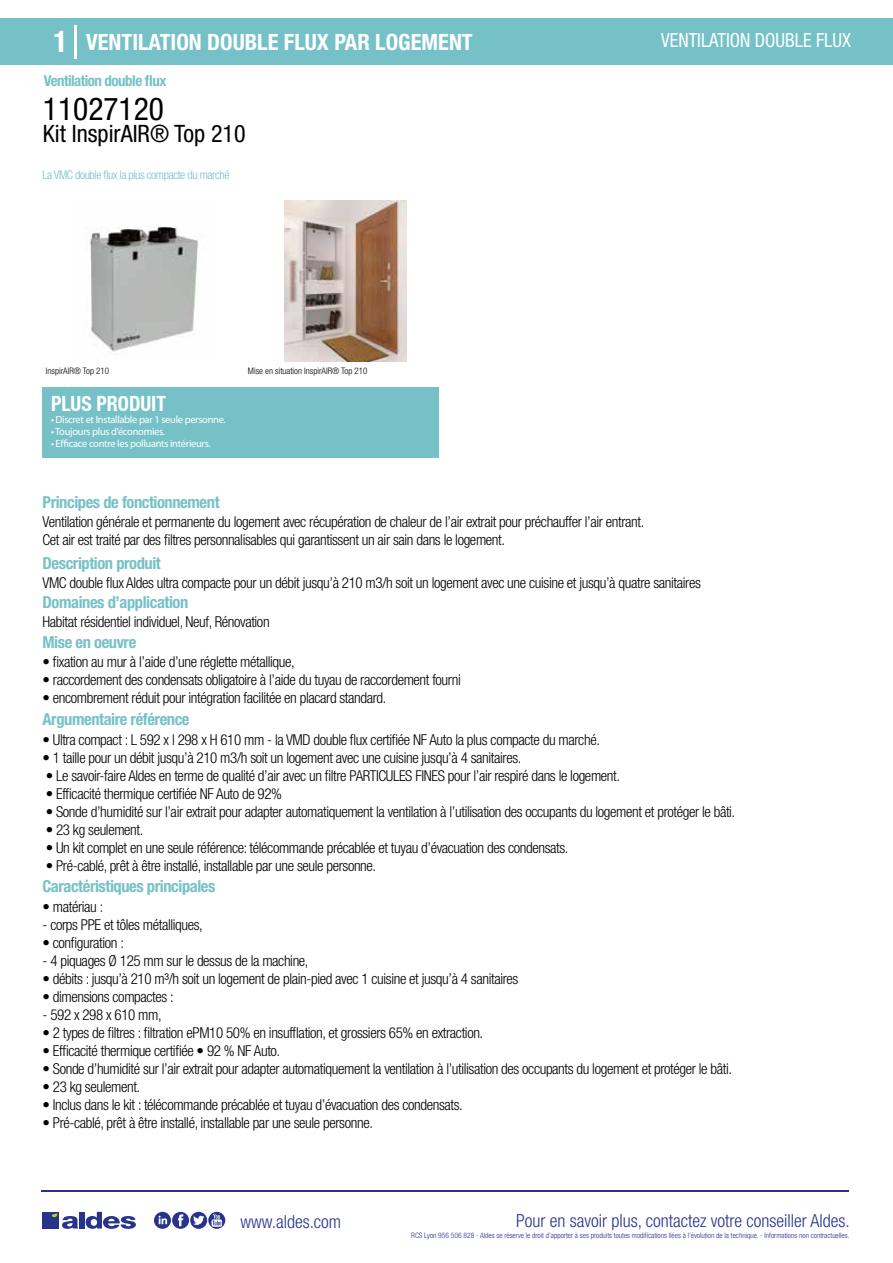
<style>
.page{position:relative;width:893px;height:1263px;background:#fff}
.page>*{position:absolute;margin:0;border:0;box-sizing:border-box;transform-origin:0 0}
.t1{font:condensed 31.5px "Helvetica Neue LT Std";color:#000}
.t2{font:condensed 24px "Helvetica Neue LT Std";color:#000}
.t3{font:700 condensed 22.5px "Helvetica Neue LT Std";color:#fff}
.t4{font:700 condensed 21px "Helvetica Neue";color:#fff;scale:.95 1}
.t5{font:condensed 19.5px "Helvetica Neue LT Std";color:#fff;scale:.95 1}
.t6{font:300 condensed 18px "Helvetica Neue";color:#28348b}
.t7{font:700 condensed 16.5px "Helvetica Neue LT Std";letter-spacing:-.025em;color:#76c1c7}
.t8{font:300 condensed 15px/18px "Helvetica Neue LT Std";letter-spacing:-.025em;color:#000}
.t9{font:700 condensed 15px "Helvetica Neue LT Std";letter-spacing:-.035em;color:#76c1c7}
.t10{font:300 condensed 12px "Helvetica Neue LT Std";letter-spacing:-.035em;color:#76c1c7}
.t11{font:10.5px "Myriad Pro";letter-spacing:-.03em;color:#fff}
.t12{font:300 condensed 9px "Helvetica Neue";color:#000}
.t13{font:300 condensed 7.5px "Helvetica Neue";color:#28348b}
.s1{font-size:30px}
</style>
<div class="page">
<div style="left:0;top:18px;width:893px;height:46px;background:#76c1c7"></div>
<div style="left:43px;top:387px;width:396px;height:70px;background:#76c1c7"></div>
<hr style="left:74px;top:25px;width:2px;height:33px;background:#fff">
<svg style="left:88px;top:200px;width:319px;height:162px"></svg>
<img style="left:285px;top:200px;width:121px;height:162px">
<hr style="left:41px;top:1190px;width:808px;height:1px;background:#28348b">
<svg style="left:154px;top:1212px;width:71px;height:17px"></svg>
<div style="left:42px;top:1212px;width:17px;height:16px;background:#28348b"></div>
<div style="left:79px;top:1212px;width:5px;height:16px;background:#28348b"></div>
<svg style="left:86px;top:1212px;width:50px;height:17px"></svg>
<svg style="left:52px;top:1213px;width:26px;height:16px"></svg>
<h3 class="t3" style="left:54px;top:28px;width:421px"><span class="s1">1</span> VENTILATION DOUBLE FLUX PAR LOGEMENT</h3>
<h3 class="t5" style="left:661px;top:29px;width:201px">VENTILATION DOUBLE FLUX</h3>
<p class="t9" style="left:44px;top:71px;width:124px">Ventilation double flux</p>
<h1 class="t1" style="left:43px;top:91px;width:122px">11027120</h1>
<h2 class="t2" style="left:43px;top:120px;width:204px">Kit InspirAIR® Top 210</h2>
<p class="t10" style="left:43px;top:167px;width:189px">La VMC double flux la plus compacte du marché</p>
<p class="t12" style="left:46px;top:365px;width:65px">InspirAIR® Top 210</p>
<p class="t12" style="left:248px;top:365px;width:121px">Mise en situation InspirAIR® Top 210</p>
<h3 class="t4" style="left:51px;top:391px;width:122px">PLUS PRODUIT</h3>
<p class="t11" style="left:51px;top:413px;width:176px">• Discret et Installable par 1 seule personne.</p>
<p class="t11" style="left:51px;top:425px;width:116px">• Toujours plus d’économies.</p>
<p class="t11" style="left:51px;top:437px;width:161px">• Efficace contre les polluants intérieurs.</p>
<p class="t7" style="left:43px;top:492px;width:179px">Principes de fonctionnement</p>
<p class="t8" style="left:43px;top:513px;width:603px">Ventilation générale et permanente du logement avec récupération de chaleur de l’air extrait pour préchauffer l’air entrant.<br>Cet air est traité par des filtres personnalisables qui garantissent un air sain dans le logement.</p>
<p class="t8" style="left:43px;top:573px;width:660px">VMC double flux Aldes ultra compacte pour un débit jusqu’à 210 m3/h soit un logement avec une cuisine et jusqu’à quatre sanitaires</p>
<p class="t8" style="left:43px;top:613px;width:229px">Habitat résidentiel individuel, Neuf, Rénovation</p>
<p class="t8" style="left:43px;top:652px;width:254px">• fixation au mur à l’aide d’une réglette métallique,</p>
<p class="t8" style="left:43px;top:670px;width:420px">• raccordement des condensats obligatoire à l’aide du tuyau de raccordement fourni</p>
<p class="t8" style="left:43px;top:688px;width:345px">• encombrement réduit pour intégration facilitée en placard standard.</p>
<p class="t7" style="left:43px;top:553px;width:120px">Description produit</p>
<p class="t7" style="left:43px;top:592px;width:147px">Domaines d’application</p>
<p class="t7" style="left:43px;top:632px;width:95px">Mise en oeuvre</p>
<p class="t7" style="left:43px;top:709px;width:149px">Argumentaire référence</p>
<p class="t8" style="left:43px;top:730px;width:559px">• Ultra compact : L 592 x l 298 x H 610 mm - la VMD double flux certifiée NF Auto la plus compacte du marché.</p>
<p class="t8" style="left:43px;top:748px;width:480px">• 1 taille pour un débit jusqu’à 210 m3/h soit un logement avec une cuisine jusqu’à 4 sanitaires.</p>
<p class="t8" style="left:46px;top:766px;width:576px">• Le savoir-faire Aldes en terme de qualité d’air avec un filtre PARTICULES FINES pour l’air respiré dans le logement.</p>
<p class="t8" style="left:46px;top:784px;width:238px">• Efficacité thermique certifiée NF Auto de 92%</p>
<p class="t8" style="left:46px;top:802px;width:691px">• Sonde d’humidité sur l’air extrait pour adapter automatiquement la ventilation à l’utilisation des occupants du logement et protéger le bâti.</p>
<p class="t8" style="left:46px;top:820px;width:99px">• 23 kg seulement.</p>
<p class="t8" style="left:46px;top:838px;width:524px">• Un kit complet en une seule référence: télécommande précablée et tuyau d’évacuation des condensats.</p>
<p class="t8" style="left:46px;top:856px;width:332px">• Pré-cablé, prêt à être installé, installable par une seule personne.</p>
<p class="t7" style="left:43px;top:877px;width:174px">Caractéristiques principales</p>
<p class="t8" style="left:43px;top:897px;width:62px">• matériau :</p>
<p class="t8" style="left:43px;top:915px;width:162px">- corps PPE et tôles métalliques,</p>
<p class="t8" style="left:43px;top:933px;width:83px">• configuration :</p>
<p class="t8" style="left:43px;top:951px;width:268px">- 4 piquages Ø 125 mm sur le dessus de la machine,</p>
<p class="t8" style="left:43px;top:969px;width:477px">• débits : jusqu’à 210 m³/h soit un logement de plain-pied avec 1 cuisine et jusqu’à 4 sanitaires</p>
<p class="t8" style="left:43px;top:987px;width:133px">• dimensions compactes :</p>
<p class="t8" style="left:43px;top:1005px;width:121px">- 592 x 298 x 610 mm,</p>
<p class="t8" style="left:43px;top:1023px;width:442px">• 2 types de filtres : filtration ePM10 50% en insufflation, et grossiers 65% en extraction.</p>
<p class="t8" style="left:43px;top:1041px;width:239px">• Efficacité thermique certifiée • 92 % NF Auto.</p>
<p class="t8" style="left:43px;top:1059px;width:691px">• Sonde d’humidité sur l’air extrait pour adapter automatiquement la ventilation à l’utilisation des occupants du logement et protéger le bâti.</p>
<p class="t8" style="left:43px;top:1077px;width:99px">• 23 kg seulement.</p>
<p class="t8" style="left:43px;top:1095px;width:422px">• Inclus dans le kit : télécommande précablée et tuyau d’évacuation des condensats.</p>
<p class="t8" style="left:43px;top:1113px;width:332px">• Pré-cablé, prêt à être installé, installable par une seule personne.</p>
<p class="t6" style="left:240px;top:1211px;width:102px">www.aldes.com</p>
<p class="t6" style="left:516px;top:1211px;width:335px">Pour en savoir plus, contactez votre conseiller Aldes.</p>
<p class="t13" style="left:411px;top:1230px;width:440px">RCS Lyon 956 506 828 - Aldes se réserve le droit d’apporter à ses produits toutes modifications liées à l’évolution de la technique. - Informations non contractuelles.</p>
</div>
